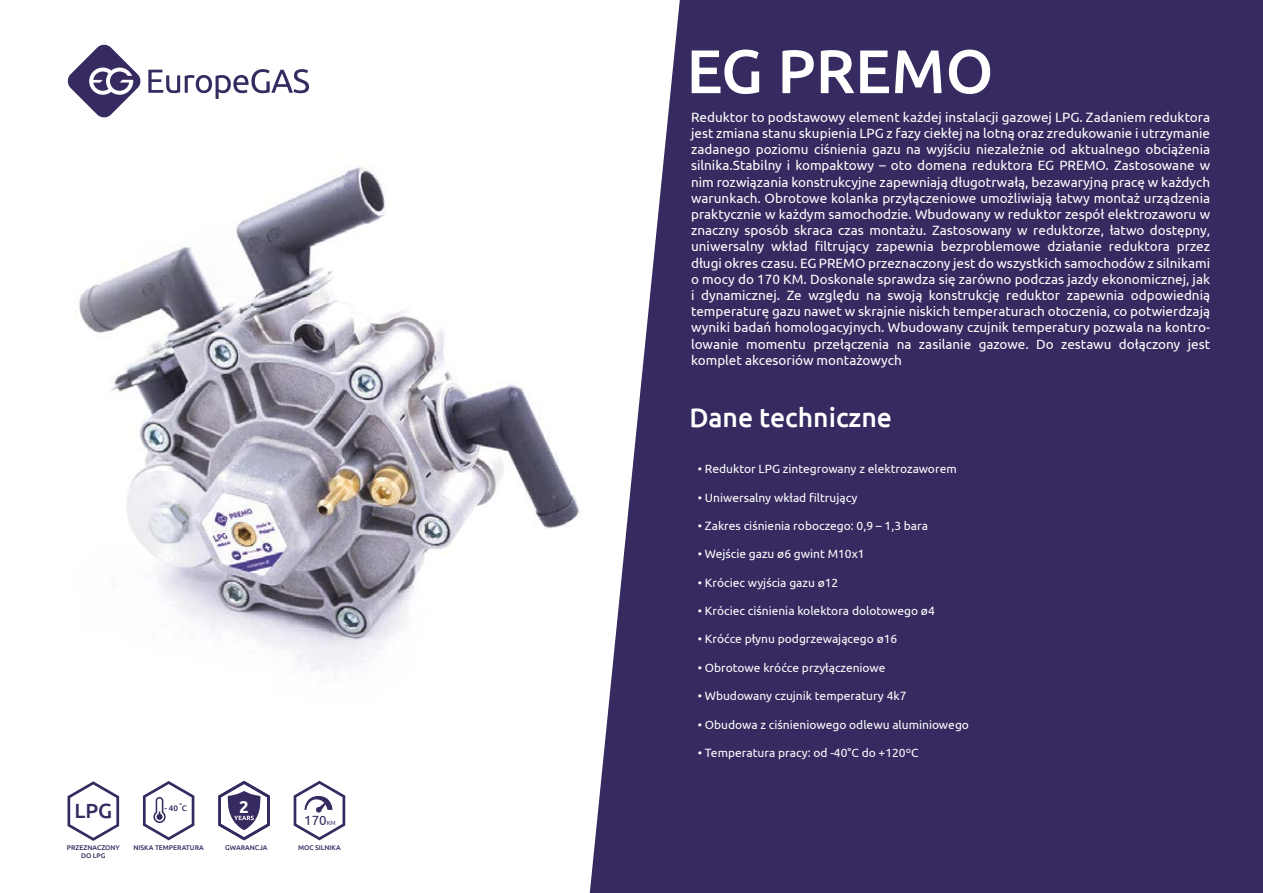
<style>
.page{position:relative;width:1263px;height:893px;background:#fff}
.page>*{position:absolute;margin:0;border:0;box-sizing:border-box;transform-origin:0 0}
.t1{font:500 61.5px "Ubuntu";color:#fff}
.t2{font:500 27px "Ubuntu";color:#fff}
.t3{font:500 20.55px "Ubuntu";color:#362a60}
.t4{font:700 16.95px "Ubuntu";color:#fff}
.t5{font:13.5px/16.2px "Ubuntu";color:#fff;text-align:justify}
.t6{font:13.35px "Ubuntu";color:#362a60}
.t7{font:12px "Ubuntu";color:#fff}
.t8{font:500 8.1px "Ubuntu";color:#362a60}
.t9{font:500 6.75px "Ubuntu";color:#362a60}
.t10{font:500 3.9px "Ubuntu";color:#362a60}
.s1{font-size:6px}
</style>
<div class="page">
<img style="left:79px;top:166px;width:500px;height:513px">
<div style="left:590px;top:0;width:673px;height:893px;background:#362a60"></div>
<svg style="left:148px;top:69px;width:161px;height:30px"></svg>
<svg style="left:67px;top:44px;width:74px;height:74px"></svg>
<svg style="left:218px;top:781px;width:52px;height:59px"></svg>
<svg style="left:68px;top:781px;width:51px;height:60px"></svg>
<svg style="left:294px;top:781px;width:51px;height:59px"></svg>
<svg style="left:143px;top:781px;width:51px;height:59px"></svg>
<h3 class="t3" style="left:74px;top:797px;width:39px">LPG</h3>
<p class="t8" style="left:164px;top:802px;width:24px">- 40 C</p>
<p class="t4" style="left:239px;top:796px;width:11px">2</p>
<p class="t10" style="left:179px;top:801px;width:4px">o</p>
<p class="t6" style="left:304px;top:812px;width:33px">170<span class="s1">KM</span></p>
<p class="t9" style="left:67px;top:843px;width:54px">PRZEZNACZONY</p>
<p class="t9" style="left:133px;top:843px;width:72px">NISKA TEMPERATURA</p>
<p class="t9" style="left:225px;top:843px;width:44px">GWARANCJA</p>
<p class="t9" style="left:298px;top:843px;width:44px">MOC SILNIKA</p>
<p class="t9" style="left:81px;top:852px;width:26px">DO LPG</p>
<h1 class="t1" style="left:686px;top:32px;width:309px">EG PREMO</h1>
<p class="t5" style="left:691px;top:108px;width:521px">Reduktor to podstawowy element każdej instalacji gazowej LPG. Zadaniem reduktora jest zmiana stanu skupienia LPG z fazy ciekłej na lotną oraz zredukowanie i utrzymanie zadanego poziomu ciśnienia gazu na wyjściu niezależnie od aktualnego obciążenia silnika.Stabilny i kompaktowy – oto domena reduktora EG PREMO. Zastosowane w nim rozwiązania konstrukcyjne zapewniają długotrwałą, bezawaryjną pracę w każdych warunkach. Obrotowe kolanka przyłączeniowe umożliwiają łatwy montaż urządzenia praktycznie w każdym samochodzie. Wbudowany w reduktor zespół elektrozaworu w znaczny sposób skraca czas montażu. Zastosowany w reduktorze, łatwo dostępny, uniwersalny wkład filtrujący zapewnia bezproblemowe działanie reduktora przez długi okres czasu. EG PREMO przeznaczony jest do wszystkich samochodów z silnikami o mocy do 170 KM. Doskonale sprawdza się zarówno podczas jazdy ekonomicznej, jak i dynamicznej. Ze względu na swoją konstrukcję reduktor zapewnia odpowiednią temperaturę gazu nawet w skrajnie niskich temperaturach otoczenia, co potwierdzają wyniki badań homologacyjnych. Wbudowany czujnik temperatury pozwala na kontro&shy;lowanie momentu przełączenia na zasilanie gazowe. Do zestawu dołączony jest komplet akcesoriów montażowych</p>
<h2 class="t2" style="left:689px;top:400px;width:204px">Dane techniczne</h2>
<p class="t7" style="left:698px;top:462px;width:260px">• Reduktor LPG zintegrowany z elektrozaworem</p>
<p class="t7" style="left:698px;top:490px;width:161px">• Uniwersalny wkład filtrujący</p>
<p class="t7" style="left:698px;top:518px;width:232px">• Zakres ciśnienia roboczego: 0,9 – 1,3 bara</p>
<p class="t7" style="left:698px;top:547px;width:168px">• Wejście gazu ø6 gwint M10x1</p>
<p class="t7" style="left:698px;top:575px;width:142px">• Króciec wyjścia gazu ø12</p>
<p class="t7" style="left:698px;top:604px;width:238px">• Króciec ciśnienia kolektora dolotowego ø4</p>
<p class="t7" style="left:698px;top:632px;width:201px">• Króćce płynu podgrzewającego ø16</p>
<p class="t7" style="left:698px;top:660px;width:189px">• Obrotowe króćce przyłączeniowe</p>
<p class="t7" style="left:698px;top:689px;width:210px">• Wbudowany czujnik temperatury 4k7</p>
<p class="t7" style="left:698px;top:717px;width:273px">• Obudowa z ciśnieniowego odlewu aluminiowego</p>
<p class="t7" style="left:698px;top:745px;width:222px">• Temperatura pracy: od -40°C do +120ºC</p>
</div>
